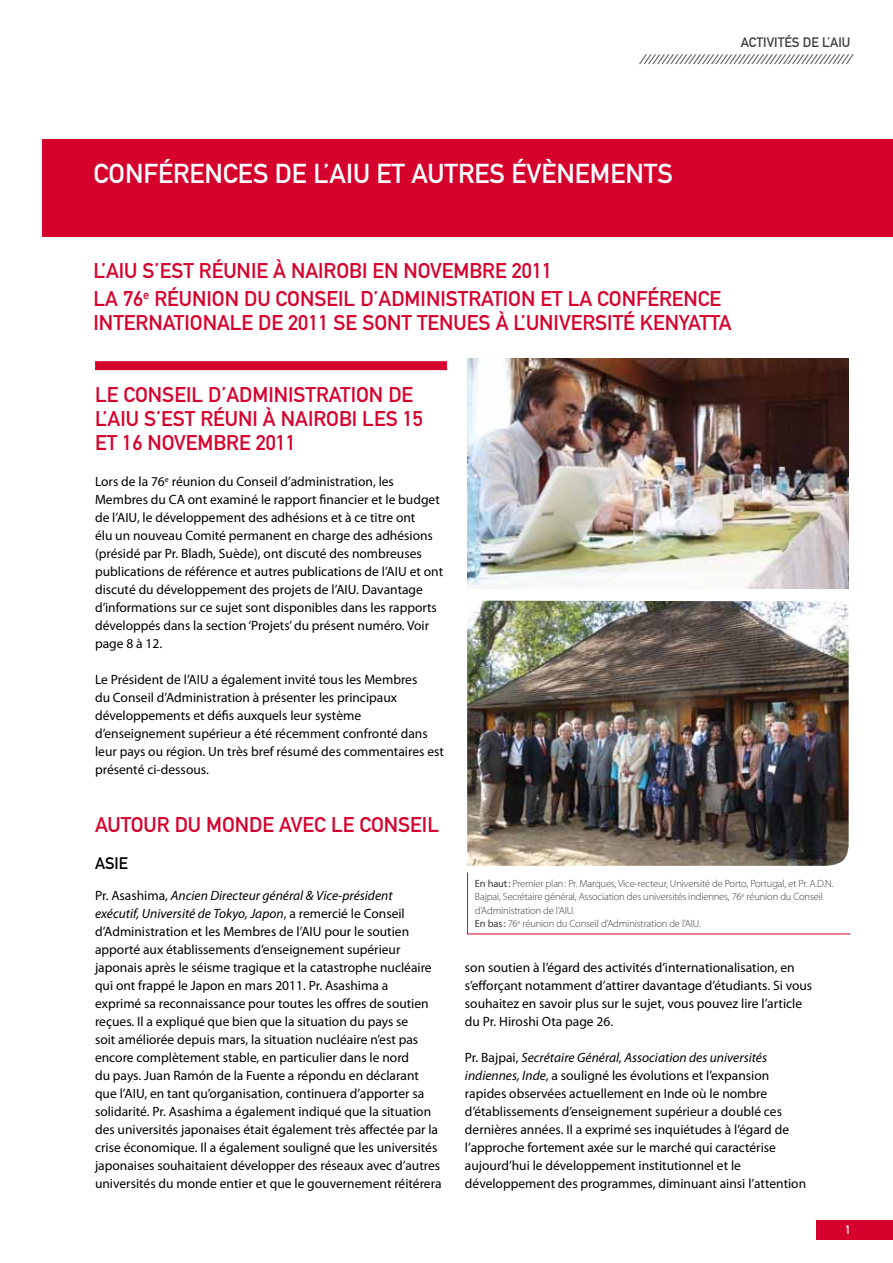
<style>
.page{position:relative;width:893px;height:1263px;background:#fff}
.page>*{position:absolute;margin:0;border:0;box-sizing:border-box;transform-origin:0 0}
.t1{font:27px "DIN Mittelschrift Std";color:#fff}
.t2{font:21px "DIN Mittelschrift Std";color:#d6002d}
.t3{font:16.5px "DIN Mittelschrift Std";color:#000}
.t4{font:13.5px/18px "Myriad Pro";color:#000}
.t5{font:italic 13.5px "DIN Mittelschrift Std";color:#3e3d40}
.t6{font:13.5px "DIN Mittelschrift Std";color:#3e3d40}
.t7{font:12px "DIN Mittelschrift Std";color:#fff}
.t8{font:300 10.5px/13.5px "Myriad Pro";letter-spacing:-.015em;color:#3e3d40}
.s1{font-style:italic}
.s2{font-weight:400}
</style>
<div class="page">
<div style="left:816px;top:1220px;width:77px;height:20px;background:#d6002d"></div>
<div style="left:95px;top:361px;width:352px;height:9px;background:#d6002d"></div>
<div style="left:43px;top:139px;width:850px;height:98px;background:#d6002d"></div>
<svg style="left:467px;top:872px;width:384px;height:63px"></svg>
<img style="left:467px;top:601px;width:382px;height:265px">
<img style="left:467px;top:359px;width:382px;height:229px">
<p class="t6" style="left:741px;top:34px;width:16px">ACTIVITÉS</p>
<p class="t6" style="left:803px;top:34px;width:49px">DE L’AIU</p>
<p class="t5" style="left:639px;top:51px;width:219px">///////////////////////////////////////////////</p>
<h1 class="t1" style="left:94px;top:157px;width:581px">CONFÉRENCES DE L’AIU ET AUTRES ÉVÈNEMENTS</h1>
<h2 class="t2" style="left:94px;top:258px;width:78px">L’AIU S’EST</h2>
<h2 class="t2" style="left:199px;top:258px;width:13px">RÉUNIE</h2>
<h2 class="t2" style="left:273px;top:258px;width:44px">À NAIRO</h2>
<h2 class="t2" style="left:349px;top:258px;width:82px">BI EN NOVEM</h2>
<h2 class="t2" style="left:469px;top:258px;width:84px">BRE 2011</h2>
<h2 class="t2" style="left:94px;top:286px;width:74px">LA 76<sup>E</sup> RÉUNION</h2>
<h2 class="t2" style="left:244px;top:286px;width:56px">DU CONSEIL</h2>
<h2 class="t2" style="left:360px;top:286px;width:31px">D’ADMINISTRATION</h2>
<h2 class="t2" style="left:540px;top:286px;width:82px">ET LA CONFÉRENCE</h2>
<h2 class="t2" style="left:94px;top:310px;width:13px">INTERNATIONALE</h2>
<h2 class="t2" style="left:258px;top:310px;width:118px">DE 2011 SE SONT</h2>
<h2 class="t2" style="left:417px;top:310px;width:14px">TENUES</h2>
<h2 class="t2" style="left:496px;top:310px;width:55px">À L’UNIVERSITÉ</h2>
<h2 class="t2" style="left:640px;top:310px;width:61px">KENYATTA</h2>
<h2 class="t2" style="left:95px;top:382px;width:53px">LE CONSEIL</h2>
<h2 class="t2" style="left:208px;top:382px;width:43px">D’ADMINISTRATION</h2>
<h2 class="t2" style="left:388px;top:382px;width:13px">DE</h2>
<h2 class="t2" style="left:95px;top:406px;width:78px">L’AIU S’EST</h2>
<h2 class="t2" style="left:200px;top:406px;width:12px">RÉUNI</h2>
<h2 class="t2" style="left:263px;top:406px;width:44px">À NAIRO</h2>
<h2 class="t2" style="left:339px;top:406px;width:36px">BI LES</h2>
<h2 class="t2" style="left:403px;top:406px;width:22px">15</h2>
<h2 class="t2" style="left:95px;top:430px;width:66px">ET 16 NOVEM</h2>
<h2 class="t2" style="left:213px;top:430px;width:84px">BRE 2011</h2>
<p class="t4" style="left:95px;top:472px;width:350px">Lors de la 76<sup>e</sup> réunion du Conseil d’administration, les Membres du CA ont examiné le rapport financier et le budget de l’AIU, le développement des adhésions et à ce titre ont<br>élu un nouveau Comité permanent en charge des adhésions (présidé par Pr. Bladh, Suède), ont discuté des nombreuses publications de référence et autres publications de l’AIU et ont discuté du développement des projets de l’AIU. Davantage d’informations sur ce sujet sont disponibles dans les rapports développés dans la section ‘Projets’ du présent numéro. Voir page 8 à 12.</p>
<p class="t4" style="left:95px;top:670px;width:350px">Le Président de l’AIU a également invité tous les Membres<br>du Conseil d’Administration à présenter les principaux développements et défis auxquels leur système d’enseignement supérieur a été récemment confronté dans leur pays ou région. Un très bref résumé des commentaires est présenté ci-dessous.</p>
<h2 class="t2" style="left:95px;top:812px;width:26px">AUTOUR</h2>
<h2 class="t2" style="left:175px;top:812px;width:46px">DU MONDE</h2>
<h2 class="t2" style="left:279px;top:812px;width:13px">AVEC</h2>
<h2 class="t2" style="left:331px;top:812px;width:53px">LE CONSEIL</h2>
<p class="t3" style="left:95px;top:853px;width:19px">ASIE</p>
<p class="t4" style="left:95px;top:886px;width:348px">Pr. Asashima, <span class="s1">Ancien Directeur général &amp; Vice-président<br>exécutif, Université de Tokyo, Japon</span>, a remercié le Conseil d’Administration et les Membres de l’AIU pour le soutien apporté aux établissements d’enseignement supérieur japonais après le séisme tragique et la catastrophe nucléaire qui ont frappé le Japon en mars 2011. Pr. Asashima a<br>exprimé sa reconnaissance pour toutes les offres de soutien reçues. Il a expliqué que bien que la situation du pays se<br>soit améliorée depuis mars, la situation nucléaire n’est pas encore complètement stable, en particulier dans le nord<br>du pays. Juan Ramón de la Fuente a répondu en déclarant que l’AIU, en tant qu’organisation, continuera d’apporter sa solidarité. Pr. Asashima a également indiqué que la situation des universités japonaises était également très affectée par la crise économique. Il a également souligné que les universités japonaises souhaitaient développer des réseaux avec d’autres universités du monde entier et que le gouvernement réitérera</p>
<p class="t8" style="left:475px;top:876px;width:360px"><span class="s2">En haut:</span> Premier plan: Pr. Marques, Vice-recteur, Université de Porto, Portugal, et Pr. A.D.N.<br>Bajpai, Secrétaire général, Association des universités indiennes, 76<sup>e</sup> réunion du Conseil d’Administration de l’AIU.<br><span class="s2">En bas:</span> 76<sup>e</sup> réunion du Conseil d’Administration de l’AIU.</p>
<p class="t4" style="left:465px;top:958px;width:349px">son soutien à l’égard des activités d’internationalisation, en s’efforçant notamment d’attirer davantage d’étudiants. Si vous souhaitez en savoir plus sur le sujet, vous pouvez lire l’article du Pr. Hiroshi Ota page 26.</p>
<p class="t4" style="left:465px;top:1048px;width:343px">Pr. Bajpai, <span class="s1">Secrétaire Général, Association des universités indiennes, Inde</span>, a souligné les évolutions et l’expansion rapides observées actuellement en Inde où le nombre d’établissements d’enseignement supérieur a doublé ces dernières années. Il a exprimé ses inquiétudes à l’égard de l’approche fortement axée sur le marché qui caractérise aujourd’hui le développement institutionnel et le développement des programmes, diminuant ainsi l’attention</p>
<p class="t7" style="left:845px;top:1223px;width:7px">1</p>
</div>
